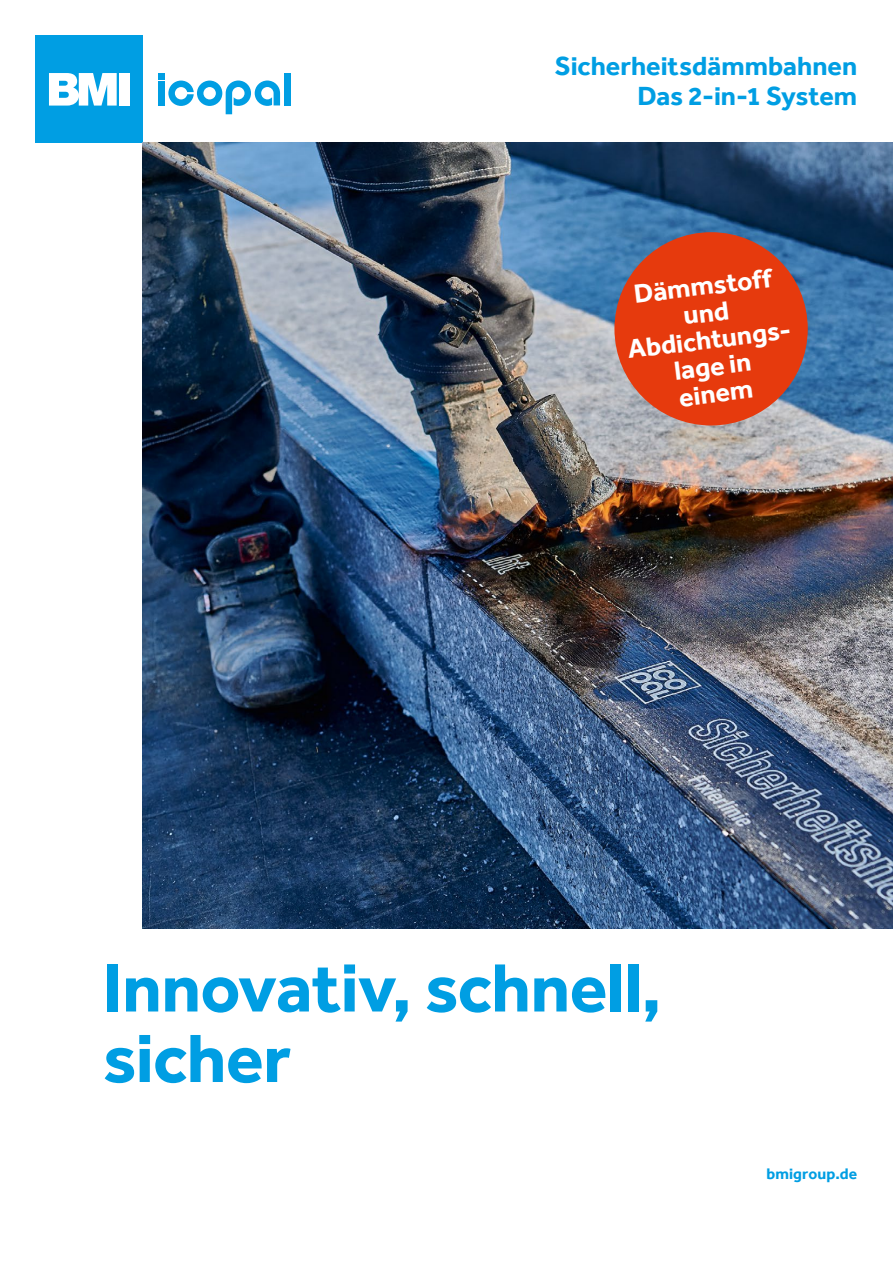
<style>
.page{position:relative;width:893px;height:1263px;background:#fff}
.page>*{position:absolute;margin:0;border:0;box-sizing:border-box;transform-origin:0 0}
.t1{font:700 70.5px/70.5px "Effra";letter-spacing:-.01em;color:#009ee3}
.t2{font:700 27px/30px "Effra";color:#009ee3;text-align:right}
.t3{font:700 27px/27px "Effra";color:#fff;text-align:center}
.t4{font:700 15.75px "Effra";letter-spacing:.005em;color:#009ee3}
</style>
<div class="page">
<div style="left:36px;top:36px;width:107px;height:107px;background:#009ee3"></div>
<svg style="left:49px;top:73px;width:68px;height:33px;background:#ceecf9"></svg>
<div style="left:120px;top:73px;width:10px;height:33px;background:#fff"></div>
<div style="left:284px;top:73px;width:7px;height:32px;background:#009ee3"></div>
<div style="left:158px;top:81px;width:7px;height:24px;background:#009ee3"></div>
<div style="left:158px;top:73px;width:7px;height:6px;background:#009ee3"></div>
<svg style="left:168px;top:81px;width:112px;height:33px"></svg>
<img style="left:143px;top:143px;width:750px;height:786px">
<div style="left:614px;top:232px;width:194px;height:193px;background:#e63a0d;border-radius:50%"></div>
<p class="t2" style="left:555px;top:51px;width:304px">Sicherheitsdämmbahnen<br>Das 2-in-1 System</p>
<p class="t3" style="left:619px;top:282px;width:168px;rotate:-7deg">Dämmstoff und<br>Abdichtungs&shy;lage in<br>einem</p>
<h1 class="t1" style="left:103px;top:952px;width:560px">Innovativ, schnell, sicher</h1>
<p class="t4" style="left:766px;top:1164px;width:92px">bmigroup.de</p>
</div>
